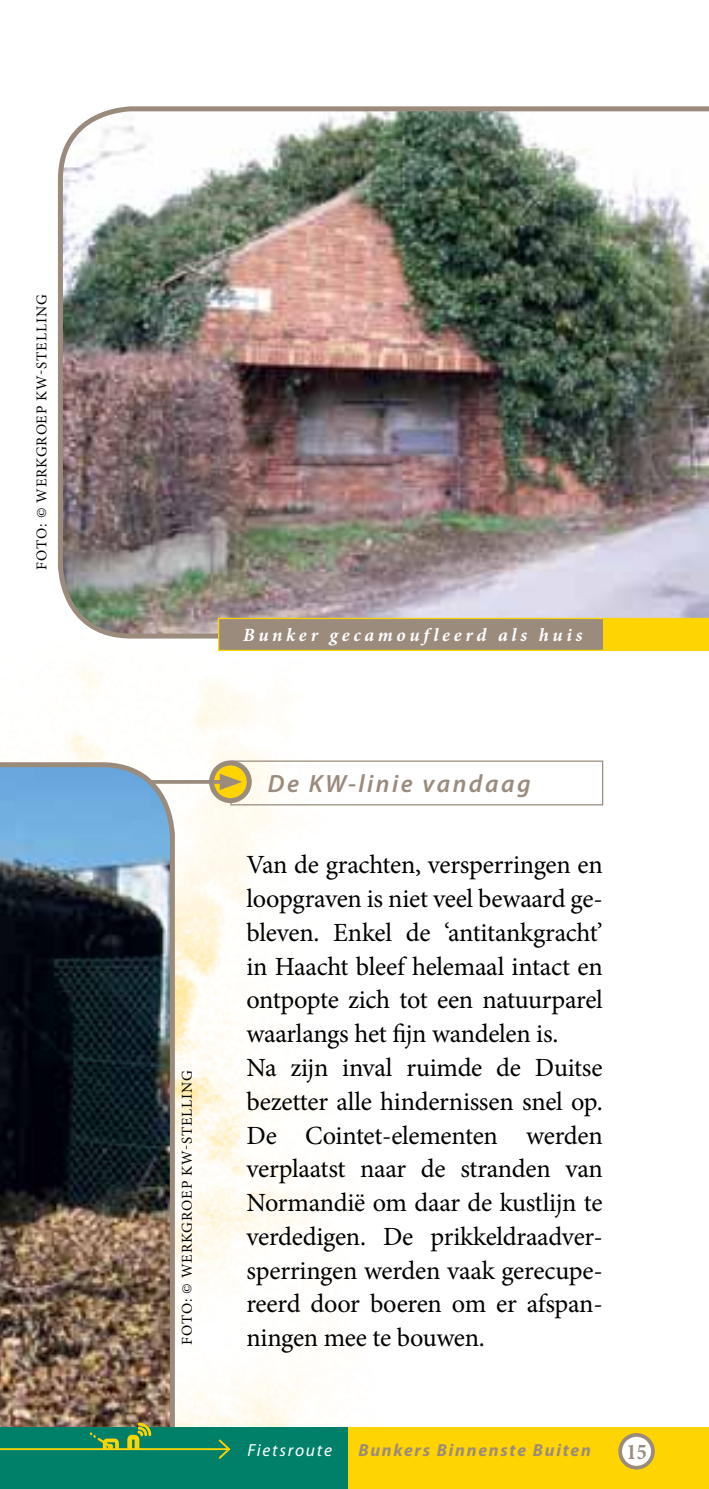
<style>
.page{position:relative;width:709px;height:1489px;background:#fff}
.page>*{position:absolute;margin:0;border:0;box-sizing:border-box;transform-origin:0 0}
.t1{font:26.25px/33.8px "Minion Pro";letter-spacing:-.01em;color:#000}
.t2{font:italic 600 25px "Myriad Pro";letter-spacing:.1em;color:#9a8b7d}
.t3{font:700 22.5px "Minion Pro";color:#9a8b7d;scale:.9 1}
.t4{font:italic 700 18.75px "Minion Pro";letter-spacing:.195em;color:#fff}
.t5{font:italic 700 17.5px "Myriad Pro";letter-spacing:.1em;color:#9a8b7d}
.t6{font:italic 17.5px "Myriad Pro";letter-spacing:.1em;color:#fff}
.t7{font:15px "Minion Pro";letter-spacing:.06em;color:#000}
</style>
<div class="page">
<img style="left:12px;top:638px;width:408px;height:789px">
<img style="left:58px;top:106px;width:651px;height:532px">
<svg style="left:218px;top:618px;width:491px;height:33px"></svg>
<div style="left:603px;top:618px;width:106px;height:32px;background:#ffd400"></div>
<img style="left:0;top:762px;width:175px;height:665px">
<hr style="left:151px;top:780px;width:76px;height:3px;background:#9a8b7d">
<svg style="left:209px;top:760px;width:394px;height:45px"></svg>
<div style="left:330px;top:1427px;width:379px;height:61px;background:#ffd400"></div>
<svg style="left:618px;top:1433px;width:37px;height:36px"></svg>
<div style="left:0;top:1427px;width:347px;height:61px;background:#008069"></div>
<hr style="left:0;top:1447px;width:230px;height:2px;background:#ffd400">
<svg style="left:219px;top:1439px;width:11px;height:19px"></svg>
<svg style="left:127px;top:1422px;width:24px;height:26px"></svg>
<svg style="left:90px;top:1432px;width:29px;height:16px"></svg>
<svg style="left:393px;top:1023px;width:13px;height:19px"></svg>
<p class="t7" style="left:32px;top:570px;width:277px;rotate:-90deg">FOTO: © WERKGROEP KW-STELLING</p>
<p class="t7" style="left:177px;top:1345px;width:277px;rotate:-90deg">FOTO: © WERKGROEP KW-STELLING</p>
<p class="t4" style="left:243px;top:621px;width:341px">Bunker gecamoufleerd als huis</p>
<p class="t2" style="left:268px;top:769px;width:264px">De KW-linie vandaag</p>
<p class="t1" style="left:246px;top:848px;width:358px">Van de grachten, versperringen en loopgraven is niet veel bewaard ge&shy;bleven. Enkel de ‘antitankgracht’ in Haacht bleef helemaal intact en ontpopte zich tot een natuurparel waarlangs het jn wandelen is.<br>Na zijn inval ruimde de Duitse bezetter alle hindernissen snel op.<br>De Cointet-elementen werden verplaatst naar de stranden van<br>Normandië om daar de kustlijn te verdedigen. De prikkeldraadver&shy;sperringen werden vaak gerecupe&shy;reerd door boeren om er afspan&shy;ningen mee te bouwen.</p>
<p class="t6" style="left:247px;top:1440px;width:86px">Fietsroute</p>
<p class="t5" style="left:358px;top:1439px;width:234px">Bunkers Binnenste Buiten</p>
<p class="t3" style="left:626px;top:1435px;width:24px">15</p>
</div>
